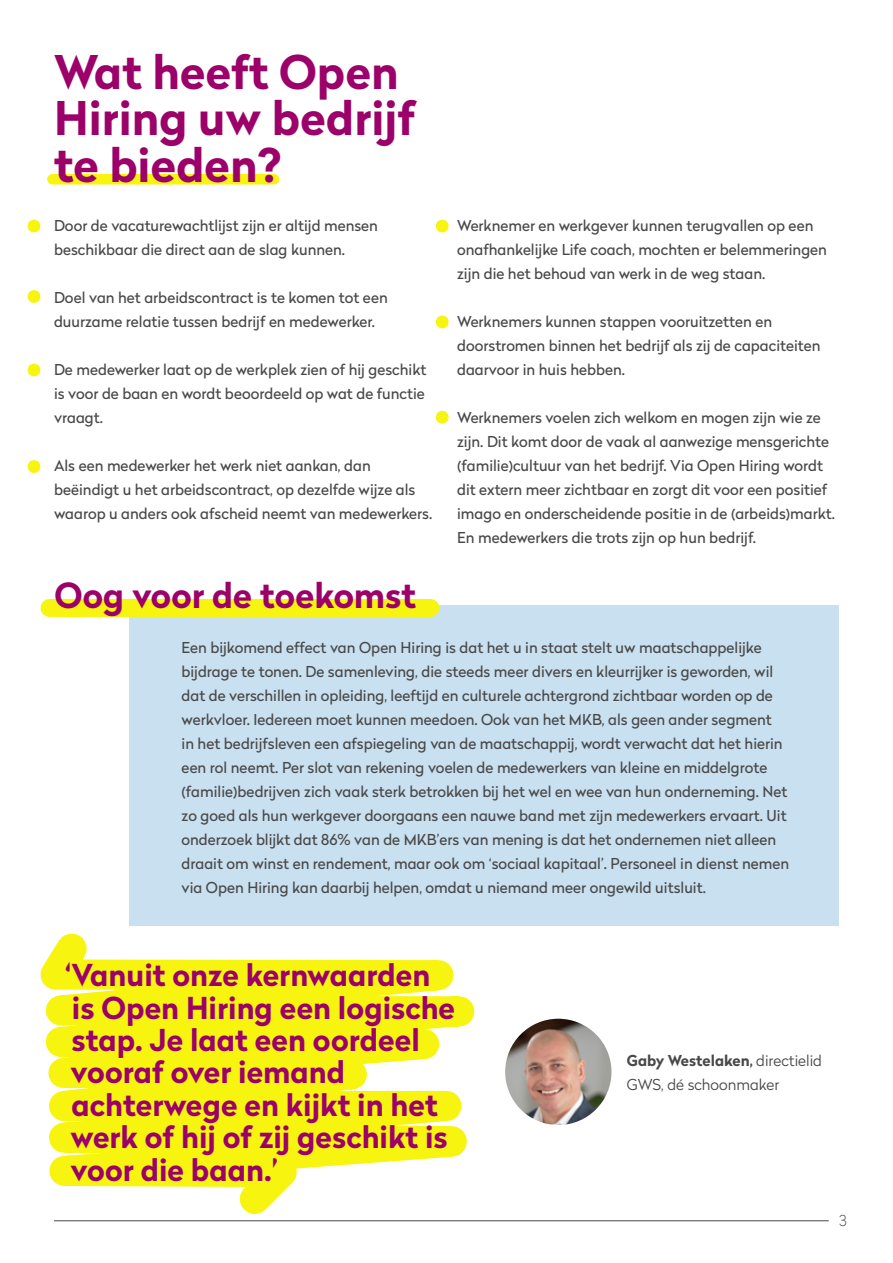
<style>
.page{position:relative;width:893px;height:1263px;background:#fff}
.page>*{position:absolute;margin:0;border:0;box-sizing:border-box;transform-origin:0 0}
.t1{font:700 46.2px/46.5px "Radikal";color:#9c0069}
.t2{font:700 34.5px "Radikal";color:#9c0069}
.t3{font:700 30.15px/32.4px "Radikal";color:#9c0069}
.t4{font:15px/24px "Radikal";color:#484848}
.t5{font:300 15px/24px "Radikal";color:#484848}
.t6{font:100 15px "Radikal";color:#484848}
.s1{font-weight:700}
</style>
<div class="page">
<div style="left:52px;top:174px;width:222px;height:10px;background:#f7f410"></div>
<div style="left:28px;top:220px;width:12px;height:12px;background:#f7f410;border-radius:50%"></div>
<div style="left:436px;top:220px;width:13px;height:12px;background:#f7f410;border-radius:50%"></div>
<div style="left:436px;top:316px;width:13px;height:12px;background:#f7f410;border-radius:50%"></div>
<div style="left:436px;top:411px;width:13px;height:13px;background:#f7f410;border-radius:50%"></div>
<div style="left:28px;top:290px;width:12px;height:13px;background:#f7f410;border-radius:50%"></div>
<div style="left:28px;top:364px;width:12px;height:12px;background:#f7f410;border-radius:50%"></div>
<div style="left:28px;top:460px;width:12px;height:13px;background:#f7f410;border-radius:50%"></div>
<div style="left:129px;top:605px;width:710px;height:321px;background:#c8e0ef"></div>
<div style="left:50px;top:599px;width:380px;height:18px;background:#f7f410"></div>
<hr style="left:54px;top:1220px;width:775px;height:1px;background:#484848">
<svg style="left:49px;top:1171px;width:435px;height:51px"></svg>
<svg style="left:40px;top:933px;width:572px;height:238px"></svg>
<img style="left:505px;top:1019px;width:106px;height:106px;border-radius:53px">
<h1 class="t1" style="left:54px;top:48px;width:363px">Wat heeft Open<br>Hiring uw bedrijf te bieden?</h1>
<p class="t4" style="left:54px;top:213px;width:325px">Door de vacaturewachtlijst zijn er altijd mensen beschikbaar die direct aan de slag kunnen.</p>
<p class="t4" style="left:54px;top:285px;width:335px">Doel van het arbeidscontract is te komen tot een duurzame relatie tussen bedrijf en medewerker.</p>
<p class="t4" style="left:54px;top:357px;width:374px;text-align:justify">De medewerker laat op de werkplek zien of hij geschikt is voor de baan en wordt beoordeeld op wat de functie vraagt.</p>
<p class="t4" style="left:54px;top:453px;width:380px">Als een medewerker het werk niet aankan, dan beëindigt u het arbeidscontract, op dezelfde wijze als waarop u anders ook afscheid neemt van medewerkers.</p>
<h2 class="t2" style="left:55px;top:570px;width:363px">Oog voor de toekomst</h2>
<p class="t4" style="left:457px;top:213px;width:371px">Werknemer en werkgever kunnen terugvallen op een onafhankelijke Life coach, mochten er belemmeringen zijn die het behoud van werk in de weg staan.</p>
<p class="t4" style="left:457px;top:309px;width:365px">Werknemers kunnen stappen vooruitzetten en doorstromen binnen het bedrijf als zij de capaciteiten daarvoor in huis hebben.</p>
<p class="t4" style="left:457px;top:405px;width:379px">Werknemers voelen zich welkom en mogen zijn wie ze zijn. Dit komt door de vaak al aanwezige mensgerichte (familie)cultuur van het bedrijf. Via Open Hiring wordt dit extern meer zichtbaar en zorgt dit voor een positief imago en onderscheidende positie in de (arbeids)markt.<br>En medewerkers die trots zijn op hun bedrijf.</p>
<p class="t4" style="left:182px;top:635px;width:609px">Een bijkomend effect van Open Hiring is dat het u in staat stelt uw maatschappelijke bijdrage te tonen. De samenleving, die steeds meer divers en kleurrijker is geworden, wil dat de verschillen in opleiding, leeftijd en culturele achtergrond zichtbaar worden op de werkvloer. Iedereen moet kunnen meedoen. Ook van het MKB, als geen ander segment<br>in het bedrijfsleven een afspiegeling van de maatschappij, wordt verwacht dat het hierin een rol neemt. Per slot van rekening voelen de medewerkers van kleine en middelgrote (familie)bedrijven zich vaak sterk betrokken bij het wel en wee van hun onderneming. Net zo goed als hun werkgever doorgaans een nauwe band met zijn medewerkers ervaart. Uit onderzoek blijkt dat 86% van de MKB’ers van mening is dat het ondernemen niet alleen draait om winst en rendement, maar ook om ‘sociaal kapitaal’. Personeel in dienst nemen via Open Hiring kan daarbij helpen, omdat u niemand meer ongewild uitsluit.</p>
<h3 class="t3" style="left:65px;top:958px;width:392px">‘Vanuit onze kernwaarden is Open Hiring een logische stap. Je laat een oordeel vooraf over iemand achterwege en kijkt in het werk of hij of zij geschikt is voor die baan.’</h3>
<p class="t5" style="left:627px;top:1047px;width:197px"><span class="s1">Gaby Westelaken,</span> directielid<br>GWS, dé schoonmaker</p>
<p class="t6" style="left:839px;top:1210px;width:9px">3</p>
</div>
